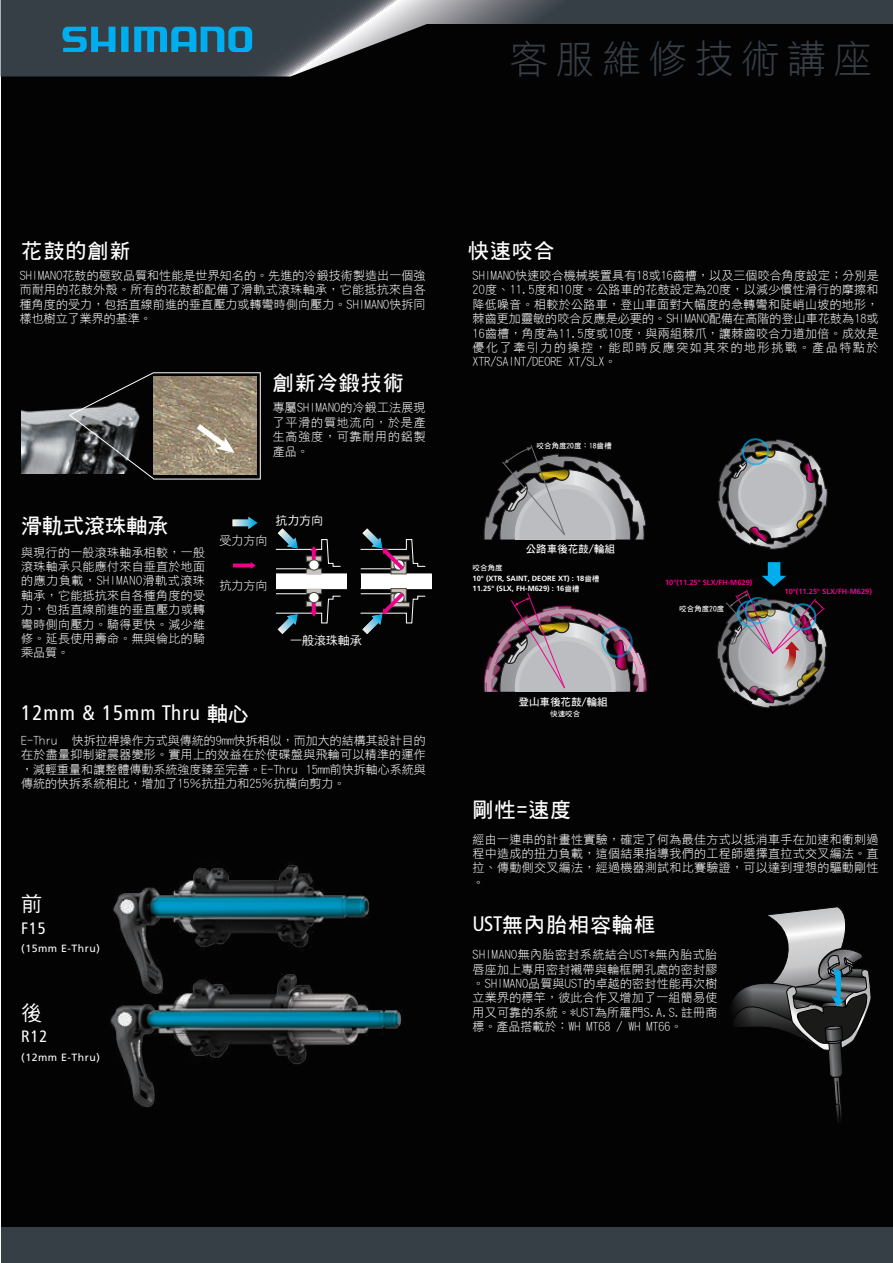
<style>
.page{position:relative;width:893px;height:1263px;background:#fff}
.page>*{position:absolute;margin:0;border:0;box-sizing:border-box;transform-origin:0 0}
.t1{font:38.55px "DF Hei W3 WIN BF";letter-spacing:.2em;color:#363e46}
.t2{font:21px "DF Hei W7 WIN BF";letter-spacing:.05em;color:#fff}
.t3{font:condensed 21px "Frutiger LT Std";letter-spacing:.05em;color:#fff}
.t4{font:21px "DF Hei W7 WIN BF";color:#fff}
.t5{font:21px "DF Hei W5 WIN BF";color:#fff}
.t6{font:condensed 16.5px "Frutiger LT Pro";letter-spacing:.05em;color:#fff}
.t7{font:12px/14.4px "DF Hei W3 WIN BF";letter-spacing:.015em;color:#fff;text-align:justify}
.t8{font:12px "DF Hei W5 WIN BF";letter-spacing:-.005em;color:#fff}
.t9{font:10.5px "Frutiger LT Pro";letter-spacing:.05em;color:#fff}
.t10{font:10.5px "DF Hei W7 WIN BF";color:#fff}
.t11{font:700 7.5px/10.5px "Frutiger LT Pro";color:#fff}
.t12{font:700 7.5px "Frutiger LT Pro";color:#ed028c}
.t13{font:7.5px "DF Hei W7 WIN BF";color:#fff}
.s1{font-family:"DF Hei W7 WIN BF";font-stretch:normal}
.s2{font-family:"DF Hei W7 WIN BF";font-weight:400}
.s3{font-family:"Frutiger LT Std";font-stretch:condensed}
</style>
<div class="page">
<div style="left:1px;top:0;width:892px;height:1227px;background:#040303"></div>
<svg style="left:1px;top:0;width:892px;height:76px"></svg>
<svg style="left:62px;top:27px;width:190px;height:25px;background:#167ea8"></svg>
<div style="left:1px;top:1227px;width:892px;height:36px;background:#363e46"></div>
<img style="left:110px;top:995px;width:292px;height:112px">
<img style="left:113px;top:864px;width:256px;height:131px">
<svg style="left:732px;top:907px;width:139px;height:216px"></svg>
<img style="left:21px;top:409px;width:47px;height:64px">
<svg style="left:68px;top:372px;width:193px;height:108px"></svg>
<div style="left:276px;top:574px;width:71px;height:15px;background:#fff"></div>
<div style="left:361px;top:574px;width:71px;height:15px;background:#fff"></div>
<svg style="left:275px;top:528px;width:72px;height:47px"></svg>
<div style="left:309px;top:560px;width:10px;height:10px;background:#fff;border-radius:50%"></div>
<div style="left:309px;top:560px;width:10px;height:10px;border:1px solid #42443d;border-radius:50%"></div>
<svg style="left:275px;top:588px;width:72px;height:46px"></svg>
<div style="left:309px;top:592px;width:10px;height:11px;background:#fff;border-radius:50%"></div>
<div style="left:309px;top:592px;width:10px;height:11px;border:1px solid #42443d;border-radius:50%"></div>
<svg style="left:360px;top:528px;width:72px;height:47px"></svg>
<svg style="left:360px;top:588px;width:72px;height:46px"></svg>
<svg style="left:233px;top:517px;width:24px;height:12px"></svg>
<svg style="left:233px;top:562px;width:23px;height:7px"></svg>
<svg style="left:484px;top:445px;width:162px;height:94px"></svg>
<svg style="left:484px;top:593px;width:163px;height:99px"></svg>
<div style="left:601px;top:626px;width:32px;height:32px;border:2px solid #00aeef;border-radius:50%"></div>
<svg style="left:717px;top:439px;width:110px;height:110px"></svg>
<div style="left:742px;top:438px;width:27px;height:27px;border:2px solid #00aeef;border-radius:50%"></div>
<img style="left:717px;top:562px;width:110px;height:146px">
<div style="left:789px;top:603px;width:27px;height:27px;border:2px solid #00aeef;border-radius:50%"></div>
<h2 class="t2" style="left:21px;top:240px;width:111px">花鼓的創新</h2>
<h1 class="t1" style="left:510px;top:39px;width:364px">客服維修技術講座</h1>
<h2 class="t2" style="left:468px;top:240px;width:89px">快速咬合</h2>
<p class="t7" style="left:20px;top:268px;width:407px">SHIMANO花鼓的極致品質和性能是世界知名的。先進的冷鍛技術製造出一個強而耐用的花鼓外殼。所有的花鼓都配備了滑軌式滾珠軸承，它能抵抗來自各種角度的受力，包括直線前進的垂直壓力或轉彎時側向壓力。SHIMANO快拆同樣也樹立了業界的基準。</p>
<p class="t7" style="left:473px;top:268px;width:408px">SHIMANO快速咬合機械裝置具有18或16齒槽，以及三個咬合角度設定；分別是20度、11.5度和10度。公路車的花鼓設定為20度，以減少慣性滑行的摩擦和降低噪音。相較於公路車，登山車面對大幅度的急轉彎和陡峭山坡的地形，棘齒更加靈敏的咬合反應是必要的。SHIMANO配備在高階的登山車花鼓為18或16齒槽，角度為11.5度或10度，與兩組棘爪，讓棘齒咬合力道加倍。成效是優化了牽引力的操控，能即時反應突如其來的地形挑戰。產品特點於XTR/SAINT/DEORE XT/SLX。</p>
<h2 class="t2" style="left:273px;top:372px;width:133px">創新冷鍛技術</h2>
<p class="t7" style="left:273px;top:400px;width:154px">專屬SHIMANO的冷鍛工法展現了平滑的質地流向，於是產生高強度，可靠耐用的鋁製產品。</p>
<h2 class="t4" style="left:21px;top:515px;width:149px">滑軌式滾珠軸承</h2>
<p class="t7" style="left:21px;top:545px;width:185px">與現行的一般滾珠軸承相較，一般滾珠軸承只能應付來自垂直於地面的應力負載，SHIMANO滑軌式滾珠軸承，它能抵抗來自各種角度的受力，包括直線前進的垂直壓力或轉彎時側向壓力。騎得更快。減少維修。延長使用壽命。無與倫比的騎乘品質。</p>
<p class="t7" style="left:220px;top:533px;width:49px">受力方向</p>
<p class="t7" style="left:220px;top:578px;width:49px">抗力方向</p>
<p class="t8" style="left:275px;top:515px;width:49px">抗力方向</p>
<p class="t8" style="left:290px;top:635px;width:73px">一般滾珠軸承</p>
<h2 class="t3" style="left:21px;top:701px;width:229px">12mm &amp; 15mm Thru <span class="s1">軸心</span></h2>
<p class="t7" style="left:21px;top:733px;width:406px">E-Thru 快拆拉桿操作方式與傳統的9mm快拆相似，而加大的結構其設計目的在於盡量抑制避震器變形。實用上的效益在於使碟盤與飛輪可以精準的運作，減輕重量和讓整體傳動系統強度臻至完善。E-Thru 15mm前快拆軸心系統與傳統的快拆系統相比，增加了15％抗扭力和25％抗橫向剪力。</p>
<h2 class="t5" style="left:21px;top:893px;width:22px">前</h2>
<h3 class="t6" style="left:21px;top:918px;width:26px">F15</h3>
<p class="t9" style="left:21px;top:942px;width:80px">(15mm E-Thru)</p>
<h2 class="t5" style="left:21px;top:1002px;width:22px">後</h2>
<h3 class="t6" style="left:21px;top:1027px;width:28px">R12</h3>
<p class="t9" style="left:21px;top:1051px;width:80px">(12mm E-Thru)</p>
<p class="t13" style="left:537px;top:442px;width:76px">咬合角度20度：18齒槽</p>
<p class="t10" style="left:526px;top:544px;width:91px">公路車後花鼓/輪組</p>
<p class="t13" style="left:473px;top:564px;width:31px">咬合角度</p>
<p class="t11" style="left:473px;top:573px;width:128px">10° (XTR, SAINT, DEORE XT) : 18<span class="s2">齒槽<br></span>11.25° (SLX, FH-M629) : 16<span class="s2">齒槽</span></p>
<p class="t10" style="left:518px;top:697px;width:91px">登山車後花鼓/輪組</p>
<p class="t13" style="left:550px;top:710px;width:31px">快速咬合</p>
<h2 class="t2" style="left:473px;top:799px;width:100px">剛性=速度</h2>
<p class="t12" style="left:665px;top:578px;width:89px">10°(11.25° SLX/FH-M629)</p>
<p class="t13" style="left:679px;top:605px;width:46px">咬合角度20度</p>
<p class="t12" style="left:785px;top:587px;width:89px">10°(11.25° SLX/FH-M629)</p>
<p class="t7" style="left:473px;top:832px;width:407px">經由一連串的計畫性實驗，確定了何為最佳方式以抵消車手在加速和衝刺過程中造成的扭力負載，這個結果指導我們的工程師選擇直拉式交叉編法。直拉、傳動側交叉編法，經過機器測試和比賽驗證，可以達到理想的驅動剛性。</p>
<h2 class="t2" style="left:472px;top:914px;width:184px"><span class="s3">UST</span>無內胎相容輪框</h2>
<p class="t7" style="left:473px;top:947px;width:246px">SHIMANO無內胎密封系統結合UST*無內胎式胎唇座加上專用密封襯帶與輪框開孔處的密封膠。SHIMANO品質與UST的卓越的密封性能再次樹立業界的標竿，彼此合作又增加了一組簡易使用又可靠的系統。*UST為所羅門S.A.S.註冊商標。產品搭載於：WH MT68 / WH MT66。</p>
</div>
